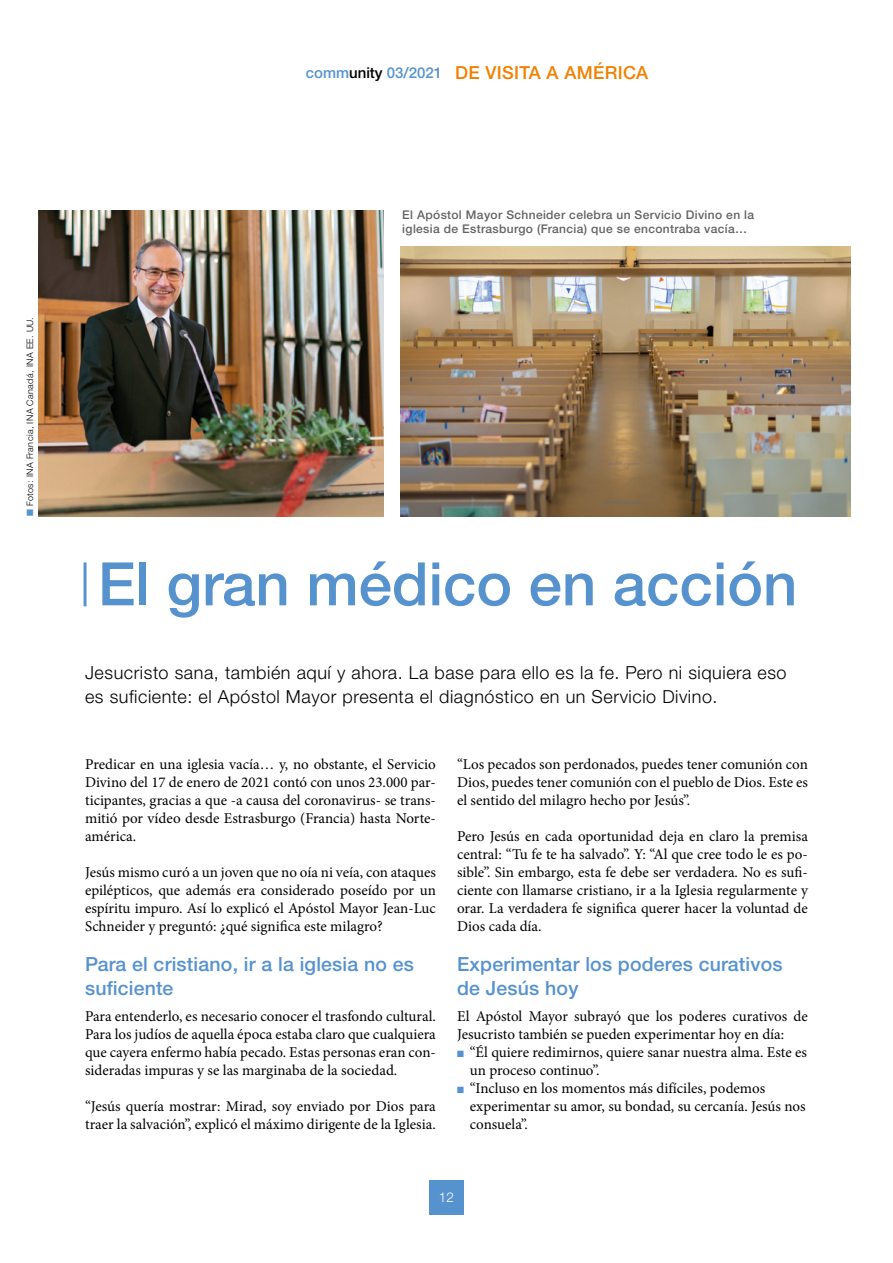
<style>
.page{position:relative;width:893px;height:1263px;background:#fff}
.page>*{position:absolute;margin:0;border:0;box-sizing:border-box;transform-origin:0 0}
.t1{font:500 60px "Helvetica Neue LTW1 G";color:#5692ce}
.t2{font:500 19.5px/24px "Helvetica Neue LTW1 G";letter-spacing:.01em;color:#5692ce}
.t3{font:300 18px/24px "Helvetica Neue LTW1 G";letter-spacing:.03em;color:#000}
.t4{font:500 18px "Helvetica Neue LTW1 G";letter-spacing:.02em;color:#f08100}
.t5{font:15px/18px "Minion Pro";color:#000;text-align:justify}
.t6{font:300 13.5px "Helvetica Neue LTW1 G";color:#fff}
.t7{font:500 12px/14.4px "Helvetica Neue LTW1 G";letter-spacing:.03em;color:#646363}
.t8{font:300 9px "Helvetica Neue LTW1 G";letter-spacing:.04em;color:#000}
.s1{font-size:15px;color:#5692ce}
.s2{font-size:15px;color:#000}
.s3{color:#5692ce}
</style>
<div class="page">
<div style="left:429px;top:1180px;width:34px;height:34px;background:#5692ce"></div>
<hr style="left:84px;top:562px;width:3px;height:44px;background:#5692ce">
<img style="left:401px;top:246px;width:449px;height:270px">
<img style="left:38px;top:210px;width:345px;height:306px">
<p class="t4" style="left:306px;top:61px;width:344px"><span class="s1">comm</span><span class="s2">unity</span> <span class="s1">03/2021</span> DE VISITA A AMÉRICA</p>
<p class="t8" style="left:24px;top:516px;width:201px;rotate:-90deg"><span class="s3">■</span> Fotos: INA Francia, INA Canadá, INA EE. UU.</p>
<p class="t7" style="left:402px;top:207px;width:353px">El Apóstol Mayor Schneider celebra un Servicio Divino en la iglesia de Estrasburgo (Francia) que se encontraba vacía…</p>
<h1 class="t1" style="left:98px;top:548px;width:701px">El gran médico en acción</h1>
<p class="t3" style="left:85px;top:661px;width:703px">Jesucristo sana, también aquí y ahora. La base para ello es la fe. Pero ni siquiera eso es suficiente: el Apóstol Mayor presenta el diagnóstico en un Servicio Divino.</p>
<p class="t5" style="left:85px;top:755px;width:352px">Predicar en una iglesia vacía… y, no obstante, el Servicio Divino del 17 de enero de 2021 contó con unos 23.000 par&shy;ticipantes, gracias a que -a causa del coronavirus- se trans&shy;mitió por vídeo desde Estrasburgo (Francia) hasta Norte&shy;américa.</p>
<p class="t5" style="left:85px;top:863px;width:352px">Jesús mismo curó a un joven que no oía ni veía, con ataques epilépticos, que además era considerado poseído por un espíritu impuro. Así lo explicó el Apóstol Mayor Jean-Luc Schneider y preguntó: ¿qué significa este milagro?</p>
<h2 class="t2" style="left:85px;top:952px;width:331px">Para el cristiano, ir a la iglesia no es suficiente</h2>
<p class="t5" style="left:85px;top:1007px;width:352px">Para entenderlo, es necesario conocer el trasfondo cultural.<br>Para los judíos de aquella época estaba claro que cualquiera que cayera enfermo había pecado. Estas personas eran con&shy;sideradas impuras y se las marginaba de la sociedad.</p>
<p class="t5" style="left:85px;top:1097px;width:352px">“Jesús quería mostrar: Mirad, soy enviado por Dios para traer la salvación”, explicó el máximo dirigente de la Iglesia.</p>
<p class="t5" style="left:457px;top:755px;width:352px">“Los pecados son perdonados, puedes tener comunión con Dios, puedes tener comunión con el pueblo de Dios. Este es el sentido del milagro hecho por Jesús”.</p>
<p class="t5" style="left:457px;top:827px;width:352px">Pero Jesús en cada oportunidad deja en claro la premisa central: “Tu fe te ha salvado”. Y: “Al que cree todo le es po&shy;sible”. Sin embargo, esta fe debe ser verdadera. No es sufi&shy;ciente con llamarse cristiano, ir a la Iglesia regularmente y orar. La verdadera fe significa querer hacer la voluntad de Dios cada día.</p>
<h2 class="t2" style="left:457px;top:952px;width:327px">Experimentar los poderes curativos de Jesús hoy</h2>
<p class="t5" style="left:457px;top:1007px;width:352px">El Apóstol Mayor subrayó que los poderes curativos de<br>Jesucristo también se pueden experimentar hoy en día:</p>
<p class="t5" style="left:470px;top:1043px;width:339px;text-indent:-13px"><span class="s3">■</span> “Él quiere redimirnos, quiere sanar nuestra alma. Este es un proceso continuo”.</p>
<p class="t5" style="left:470px;top:1079px;width:337px;text-align:left;text-indent:-13px"><span class="s3">■</span> “Incluso en los momentos más difíciles, podemos experimentar su amor, su bondad, su cercanía. Jesús nos consuela”.</p>
<p class="t6" style="left:439px;top:1189px;width:17px">12</p>
</div>
